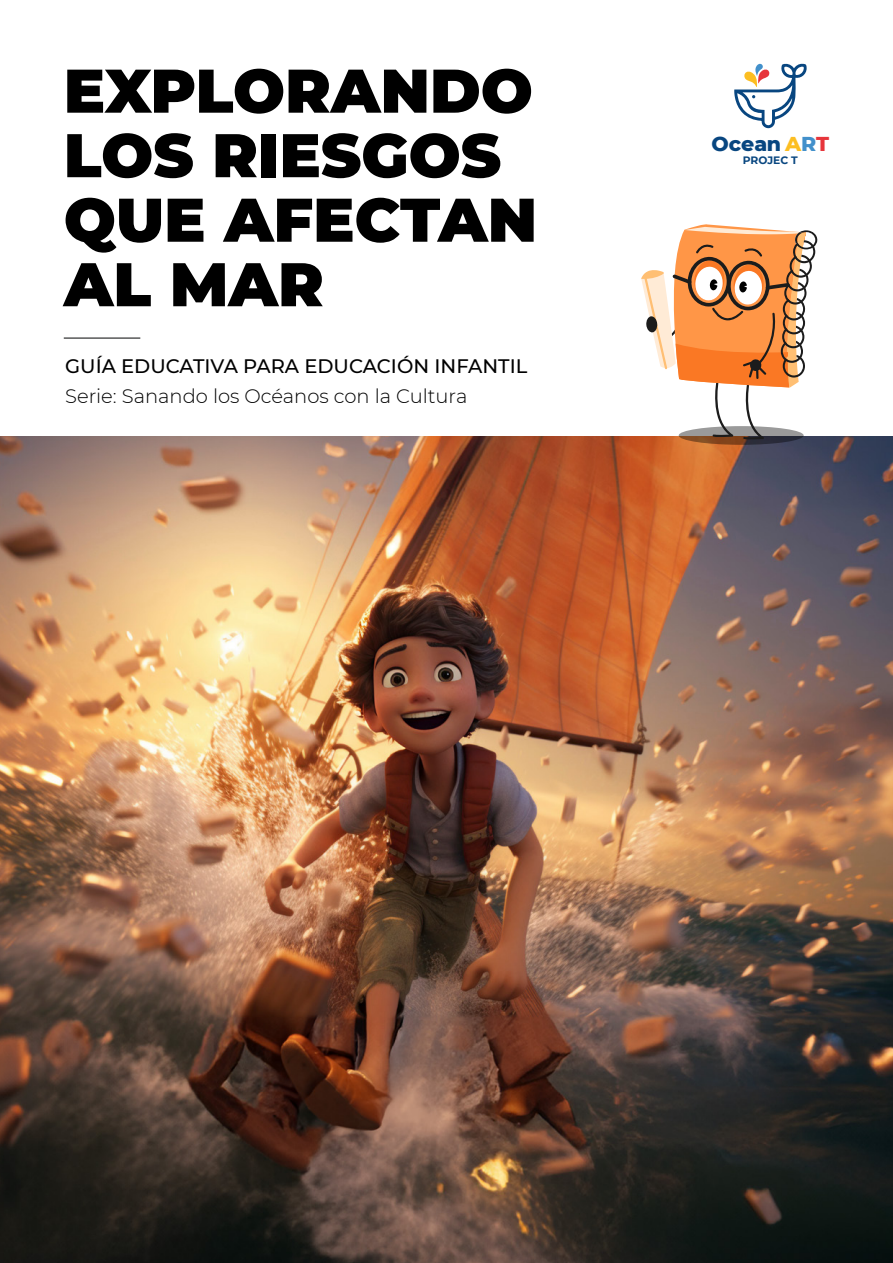
<style>
.page{position:relative;width:893px;height:1263px;background:#fff}
.page>*{position:absolute;margin:0;border:0;box-sizing:border-box;transform-origin:0 0}
.t1{font:900 61.5px/64.5px "Montserrat";color:#000}
.t2{font:800 20.55px "Montserrat";letter-spacing:-.005em;color:#084680}
.t3{font:300 19.5px "Montserrat";color:#000}
.t4{font:500 19.5px "Montserrat";color:#000}
.t5{font:700 10.65px "Montserrat";color:#084680}
.s1{color:#fcbe22}
.s2{color:#4290cb}
.s3{color:#e7353b}
</style>
<div class="page">
<img style="left:0;top:437px;width:893px;height:826px">
<hr style="left:64px;top:338px;width:76px;height:1px;background:#030404">
<svg style="left:734px;top:63px;width:73px;height:66px"></svg>
<svg style="left:679px;top:426px;width:125px;height:19px"></svg>
<svg style="left:641px;top:224px;width:177px;height:215px"></svg>
<h1 class="t1" style="left:64px;top:55px;width:475px">EXPLORANDO<br>LOS RIESGOS<br>QUE AFECTAN<br>AL MAR</h1>
<p class="t4" style="left:65px;top:352px;width:464px">GUÍA EDUCATIVA PARA EDUCACIÓN INFANTIL</p>
<p class="t3" style="left:65px;top:383px;width:404px">Serie: Sanando los Océanos con la Cultura</p>
<p class="t2" style="left:712px;top:128px;width:119px">Ocean <span class="s1">A</span><span class="s2">R</span><span class="s3">T</span></p>
<p class="t5" style="left:743px;top:153px;width:57px">PROJEC T</p>
</div>
